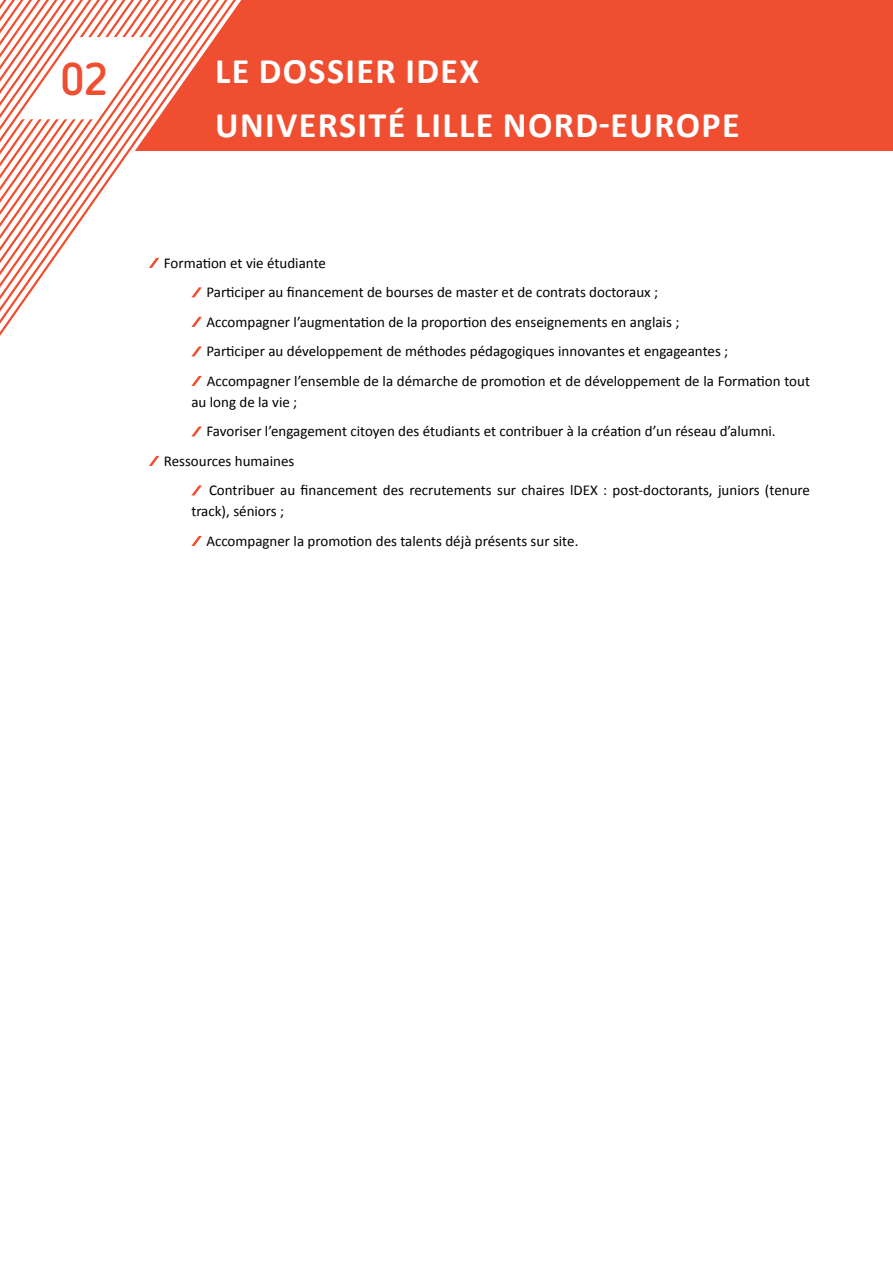
<style>
.page{position:relative;width:893px;height:1263px;background:#fff}
.page>*{position:absolute;margin:0;border:0;box-sizing:border-box;transform-origin:0 0}
.t1{font:500 45px "Blogger Sans";color:#f04e30}
.t2{font:700 36px/54px "Calibri";letter-spacing:.04em;color:#fff}
.t3{font:15px/29.5px "Calibri";color:#000}
</style>
<div class="page">
<svg style="left:191px;top:376px;width:11px;height:10px"></svg>
<svg style="left:191px;top:426px;width:11px;height:10px"></svg>
<svg style="left:149px;top:456px;width:10px;height:10px"></svg>
<svg style="left:191px;top:485px;width:11px;height:10px"></svg>
<svg style="left:191px;top:536px;width:11px;height:10px"></svg>
<div style="left:114px;top:0;width:779px;height:151px;background:#f04e30"></div>
<svg style="left:0;top:0;width:241px;height:356px"></svg>
<h1 class="t1" style="left:61px;top:53px;width:48px">02</h1>
<h2 class="t2" style="left:215px;top:44px;width:526px">LE DOSSIER IDEX<br>UNIVERSITÉ LILLE NORD-EUROPE</h2>
<p class="t3" style="left:206px;top:247px;width:605px;text-indent:-43px">Formation et vie étudiante<br>Participer au financement de bourses de master et de contrats doctoraux ;<br>Accompagner l’augmentation de la proportion des enseignements en anglais ;<br>Participer au développement de méthodes pédagogiques innovantes et engageantes ; Accompagner l’ensemble de la démarche de promotion et de développement de la Formation tout</p>
<p class="t3" style="left:191px;top:386px;width:107px">au long de la vie ;</p>
<p class="t3" style="left:206px;top:416px;width:571px">Favoriser l’engagement citoyen des étudiants et contribuer à la création d’un réseau d’alumni.</p>
<p class="t3" style="left:164px;top:445px;width:132px">Ressources humaines</p>
<p class="t3" style="left:209px;top:475px;width:603px">Contribuer au financement des recrutements sur chaires lDEX : post-doctorants, juniors (tenure</p>
<p class="t3" style="left:206px;top:496px;width:374px;text-indent:-15px">track), séniors ;<br>Accompagner la promotion des talents déjà présents sur site.</p>
</div>
